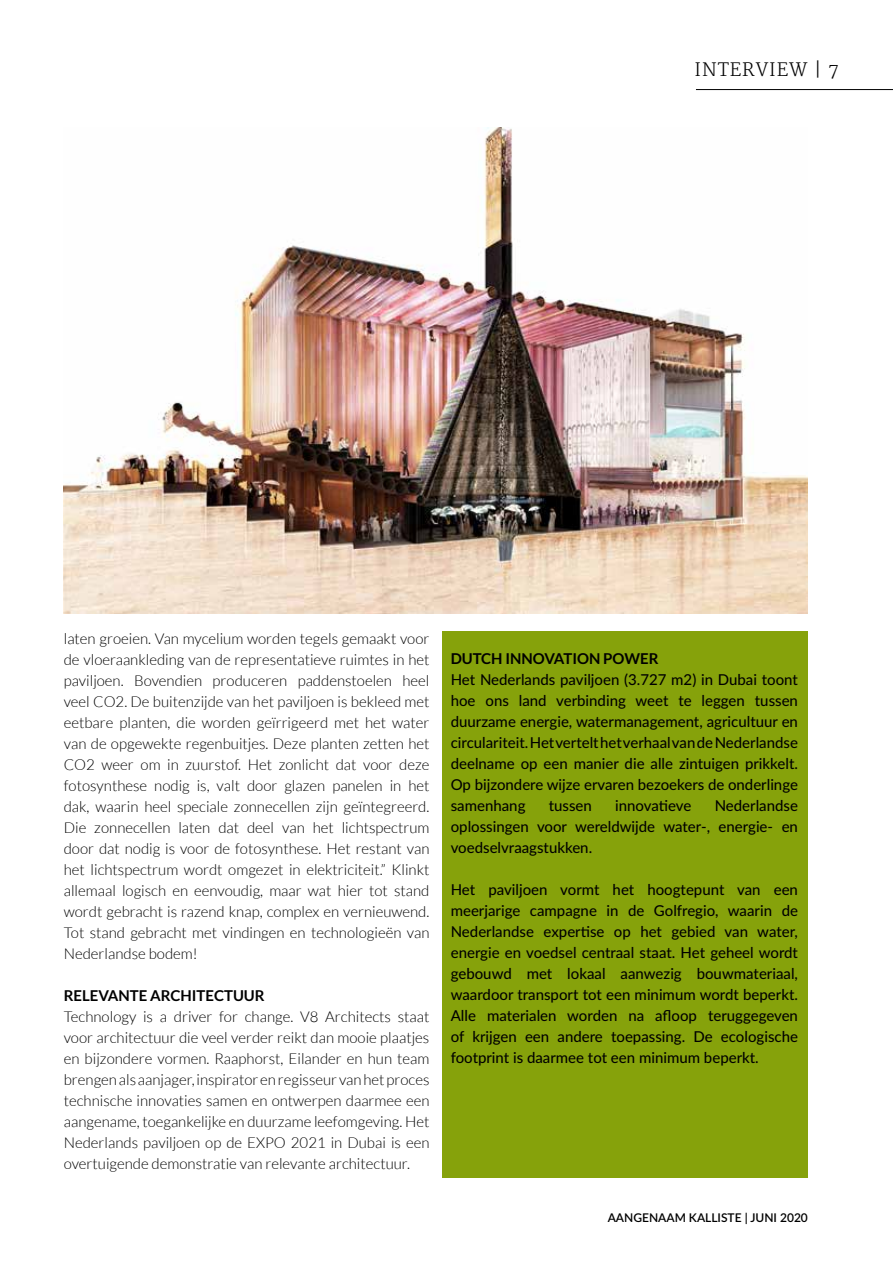
<style>
.page{position:relative;width:893px;height:1263px;background:#fff}
.page>*{position:absolute;margin:0;border:0;box-sizing:border-box;transform-origin:0 0}
.t1{font:300 18px "Merriweather";letter-spacing:.05em;color:#000}
.t2{font:300 15px/21px "Lato";color:#000;text-align:justify}
.t3{font:500 15px/21px "Lato";color:#000;text-align:justify}
.t4{font:700 15px "Lato";color:#000}
.t5{font:600 12px "Lato";color:#000}
</style>
<div class="page">
<hr style="left:696px;top:89px;width:197px;height:1px;background:#000">
<img style="left:64px;top:128px;width:744px;height:486px">
<div style="left:442px;top:631px;width:366px;height:547px;background:#86a20b"></div>
<p class="t1" style="left:695px;top:60px;width:146px">INTERVIEW | 7</p>
<p class="t2" style="left:64px;top:628px;width:367px">laten groeien. Van mycelium worden tegels gemaakt voor de vloeraankleding van de representatieve ruimtes in het paviljoen. Bovendien produceren paddenstoelen heel veel CO2. De buitenzijde van het paviljoen is bekleed met eetbare planten, die worden geïrrigeerd met het water van de opgewekte regenbuitjes. Deze planten zetten het CO2 weer om in zuurstof. Het zonlicht dat voor deze fotosynthese nodig is, valt door glazen panelen in het dak, waarin heel speciale zonnecellen zijn geïntegreerd.<br>Die zonnecellen laten dat deel van het lichtspectrum door dat nodig is voor de fotosynthese. Het restant van het lichtspectrum wordt omgezet in elektriciteit.” Klinkt allemaal logisch en eenvoudig, maar wat hier tot stand wordt gebracht is razend knap, complex en vernieuwend.<br>Tot stand gebracht met vindingen en technologieën van Nederlandse bodem!</p>
<p class="t4" style="left:64px;top:986px;width:202px">RELEVANTE ARCHITECTUUR</p>
<p class="t2" style="left:64px;top:1006px;width:367px">Technology is a driver for change. V8 Architects staat voor architectuur die veel verder reikt dan mooie plaatjes en bijzondere vormen. Raaphorst, Eilander en hun team brengen als aanjager, inspirator en regisseur van het proces technische innovaties samen en ontwerpen daarmee een aangename, toegankelijke en duurzame leefomgeving. Het Nederlands paviljoen op de EXPO 2021 in Dubai is een overtuigende demonstratie van relevante architectuur.</p>
<p class="t4" style="left:451px;top:650px;width:209px">DUTCH INNOVATION POWER</p>
<p class="t3" style="left:451px;top:668px;width:349px">Het Nederlands paviljoen (3.727 m2) in Dubai toont hoe ons land verbinding weet te leggen tussen duurzame energie, watermanagement, agricultuur en circulariteit. Het vertelt het verhaal van de Nederlandse deelname op een manier die alle zintuigen prikkelt.<br>Op bijzondere wijze ervaren bezoekers de onderlinge samenhang</p>
<p class="t3" style="left:451px;top:794px;width:349px;text-indent:264px">Nederlandse oplossingen voor wereldwijde water-, energie- en voedselvraagstukken.</p>
<p class="t3" style="left:451px;top:878px;width:349px">Het paviljoen vormt het hoogtepunt van een meerjarige campagne in de Golfregio, waarin de Nederlandse expertise op het gebied van water, energie en voedsel centraal staat. Het geheel wordt gebouwd met lokaal aanwezig bouwmateriaal, waardoor transport tot een minimum wordt beperkt.<br>Alle materialen worden na afloop teruggegeven of krijgen een andere toepassing. De ecologische footprint is daarmee tot een minimum beperkt.</p>
<p class="t3" style="left:549px;top:794px;width:45px">tussen</p>
<p class="t3" style="left:615px;top:794px;width:78px">innovatieve</p>
<p class="t5" style="left:608px;top:1209px;width:202px">AANGENAAM KALLISTE | JUNI 2020</p>
</div>
